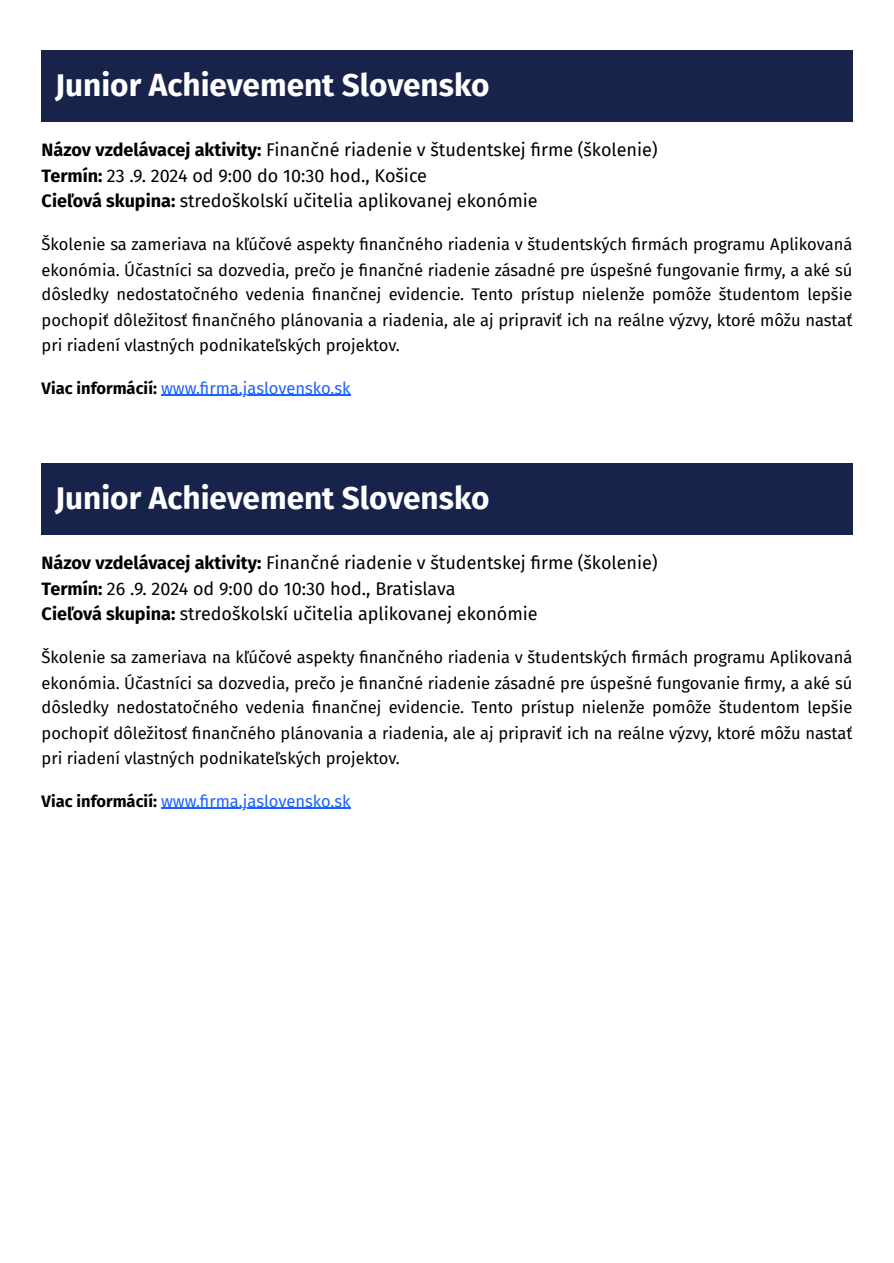
<style>
.page{position:relative;width:894px;height:1263px;background:#fff}
.page>*{position:absolute;margin:0;border:0;box-sizing:border-box;transform-origin:0 0}
.t1{font:700 31.5px "Fira Sans";color:#fff}
.t2{font:18px/25.3px "Fira Sans";color:#000}
.t3{font:16.5px/25.3px "Fira Sans";color:#000;text-align:justify}
.t4{font:16.5px "Fira Sans";color:#1a62ff}
.s1{font-weight:700}
.s2{font-weight:700;color:#000}
</style>
<div class="page">
<hr style="left:161px;top:395px;width:189px;height:1px;background:#1a62ff">
<hr style="left:161px;top:808px;width:189px;height:1px;background:#1a62ff">
<div style="left:42px;top:51px;width:810px;height:71px;background:#18234b"></div>
<div style="left:42px;top:464px;width:810px;height:71px;background:#18234b"></div>
<p class="t1" style="left:55px;top:66px;width:435px">Junior Achievement Slovensko</p>
<h1 class="t2" style="left:42px;top:138px;width:617px"><span class="s1">Názov vzdelávacej aktivity:</span> Finančné riadenie v študentskej fi rme (školenie)<br><span class="s1">Termín:</span> 23 .9. 2024 od 9:00 do 10:30 hod., Košice<br><span class="s1">Cieľová skupina:</span> stredoškolskí učitelia aplikovanej ekonómie</h1>
<p class="t3" style="left:42px;top:232px;width:811px">Školenie sa zameriava na kľúčové aspekty fi nančného riadenia v študentských fi rmách programu Aplikovaná ekonómia. Účastníci sa dozvedia, prečo je fi nančné riadenie zásadné pre úspešné fungovanie fi rmy, a aké sú dôsledky nedostatočného vedenia fi nančnej evidencie. Tento prístup nielenže pomôže študentom lepšie pochopiť dôležitosť fi nančného plánovania a riadenia, ale aj pripraviť ich na reálne výzvy, ktoré môžu nastať pri riadení vlastných podnikateľských projektov.</p>
<h2 class="t4" style="left:42px;top:378px;width:310px"><span class="s2">Viac informácií:</span> www.fi rma.jaslovensko.sk</h2>
<p class="t1" style="left:55px;top:479px;width:435px">Junior Achievement Slovensko</p>
<h1 class="t2" style="left:42px;top:551px;width:617px"><span class="s1">Názov vzdelávacej aktivity:</span> Finančné riadenie v študentskej fi rme (školenie)<br><span class="s1">Termín:</span> 26 .9. 2024 od 9:00 do 10:30 hod., Bratislava<br><span class="s1">Cieľová skupina:</span> stredoškolskí učitelia aplikovanej ekonómie</h1>
<p class="t3" style="left:42px;top:644px;width:811px">Školenie sa zameriava na kľúčové aspekty fi nančného riadenia v študentských fi rmách programu Aplikovaná ekonómia. Účastníci sa dozvedia, prečo je fi nančné riadenie zásadné pre úspešné fungovanie fi rmy, a aké sú dôsledky nedostatočného vedenia fi nančnej evidencie. Tento prístup nielenže pomôže študentom lepšie pochopiť dôležitosť fi nančného plánovania a riadenia, ale aj pripraviť ich na reálne výzvy, ktoré môžu nastať pri riadení vlastných podnikateľských projektov.</p>
<h2 class="t4" style="left:42px;top:791px;width:310px"><span class="s2">Viac informácií:</span> www.fi rma.jaslovensko.sk</h2>
</div>
